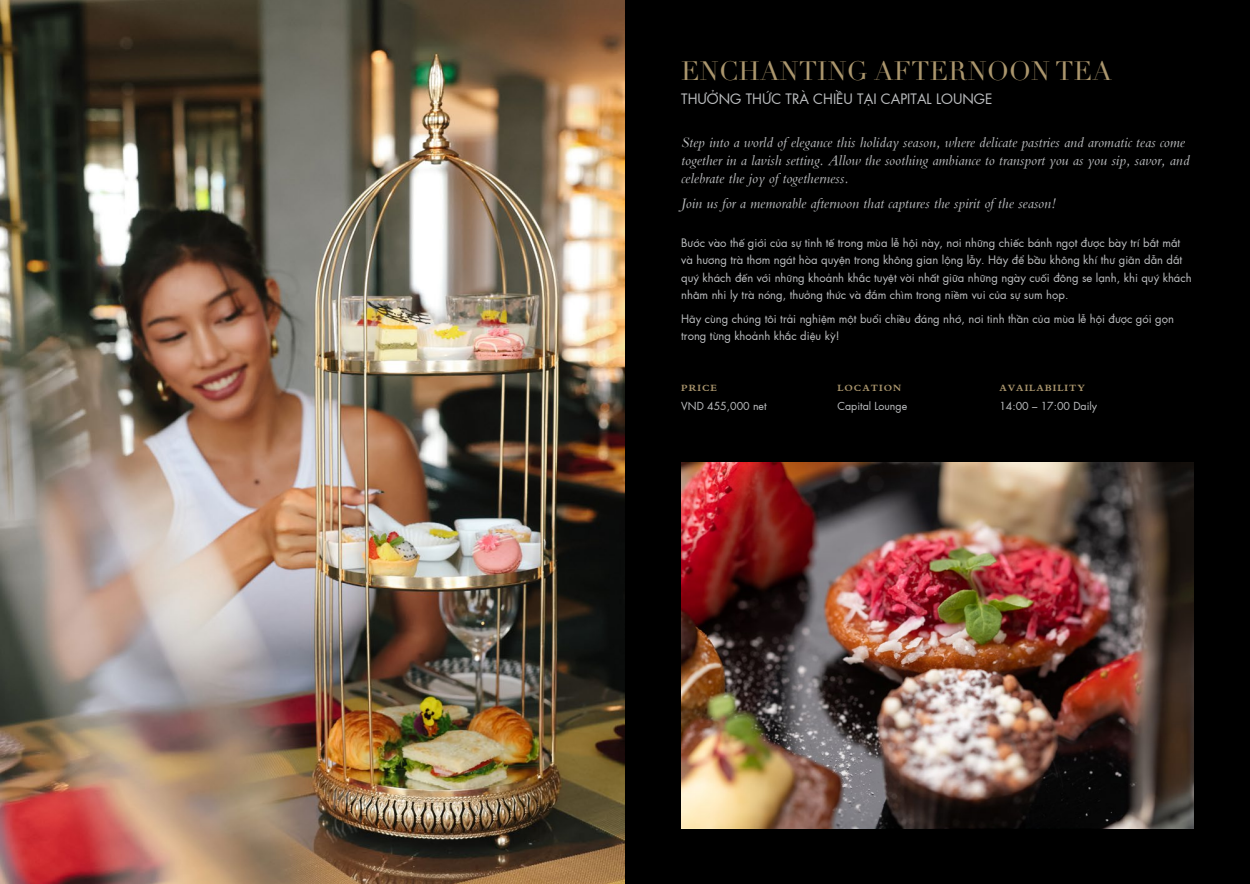
<style>
.page{position:relative;width:1250px;height:884px;background:#fff}
.page>*{position:absolute;margin:0;border:0;box-sizing:border-box;transform-origin:0 0}
.t1{font:26.25px "Didot LT Pro";letter-spacing:.01em;color:#ab966d}
.t2{font:italic 15px/18px "SFU Bembo";color:#bcbec0}
.t3{font:300 13.75px "SFU Futura";color:#bcbec0}
.t4{font:300 11.25px/17.5px "SFU Futura";color:#bcbec0}
.t5{font:300 10.62px "SFU Futura";color:#bcbec0}
.t6{font:700 10px "SFU Bembo";letter-spacing:.1em;color:#ab966d}
</style>
<div class="page">
<div style="left:625px;top:0;width:625px;height:884px;background:#000"></div>
<img style="left:0;top:0;width:625px;height:884px">
<img style="left:681px;top:462px;width:513px;height:366px">
<h1 class="t1" style="left:681px;top:55px;width:432px">ENCHANTING AFTERNOON TEA</h1>
<p class="t3" style="left:681px;top:88px;width:313px">THƯỞNG THỨC TRÀ CHIỀU TẠI CAPITAL LOUNGE</p>
<h2 class="t2" style="left:681px;top:132px;width:510px">Step into a world of elegance this holiday season, where delicate pastries and aromatic teas come together in a lavish setting. Allow the soothing ambiance to transport you as you sip, savor, and celebrate the joy of togetherness.</h2>
<h2 class="t2" style="left:681px;top:192px;width:376px">Join us for a memorable afternoon that captures the spirit of the season!</h2>
<p class="t4" style="left:681px;top:233px;width:512px">Bước vào thế giới của sự tinh tế trong mùa lễ hội này, nơi những chiếc bánh ngọt được bày trí bắt mắt và hương trà thơm ngát hòa quyện trong không gian lộng lẫy. Hãy để bầu không khí thư giãn dẫn dắt quý khách đến với những khoảnh khắc tuyệt vời nhất giữa những ngày cuối đông se lạnh, khi quý khách nhâm nhi ly trà nóng, thưởng thức và đắm chìm trong niềm vui của sự sum họp.</p>
<p class="t4" style="left:681px;top:309px;width:494px">Hãy cùng chúng tôi trải nghiệm một buổi chiều đáng nhớ, nơi tinh thần của mùa lễ hội được gói gọn trong từng khoảnh khắc diệu kỳ!</p>
<p class="t6" style="left:681px;top:379px;width:37px">PRICE</p>
<p class="t5" style="left:681px;top:397px;width:87px">VND 455,000 net</p>
<p class="t6" style="left:838px;top:379px;width:65px">LOCATION</p>
<p class="t5" style="left:838px;top:397px;width:71px">Capital Lounge</p>
<p class="t6" style="left:999px;top:379px;width:87px">AVAILABILITY</p>
<p class="t5" style="left:999px;top:397px;width:99px">14:00 – 17:00 Daily</p>
</div>
